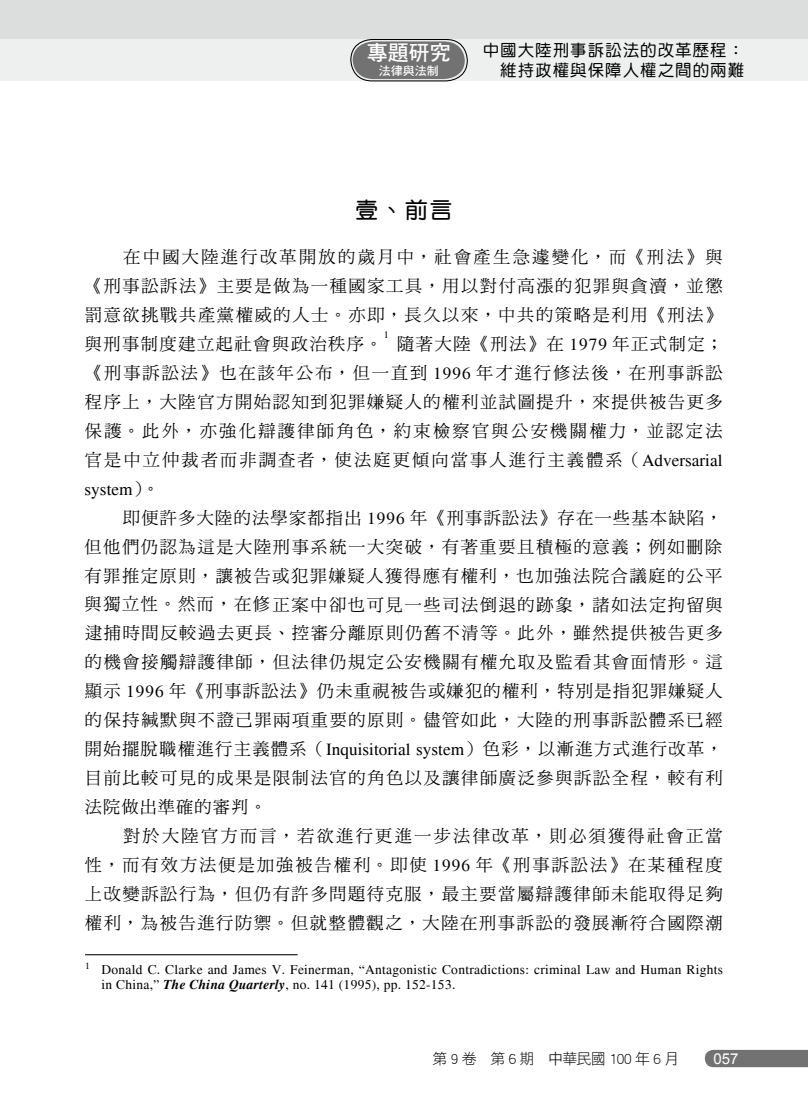
<style>
.page{position:relative;width:808px;height:1106px;background:#fff}
.page>*{position:absolute;margin:0;border:0;box-sizing:border-box;transform-origin:0 0}
.t1{font:22.5px "DF Yuan Std W7";color:#000}
.t2{font:21px "DF Hei Std W7";color:#fff}
.t3{font:17.25px/29px "DF Ming Std W5";letter-spacing:.095em;color:#000;text-align:justify}
.t4{font:17.25px "Times";color:#000}
.t5{font:16.5px/19.5px "DF Yuan Std W5";letter-spacing:.06em;color:#000;text-align:right}
.t6{font:15px "DF Hei Std W3";letter-spacing:-.05em;color:#000}
.t7{font:15px "Arial";color:#fff}
.t8{font:13.5px/15px "Times";letter-spacing:.02em;color:#000}
.t9{font:12px "DF Hei Std W7";color:#fff}
.t10{font:10.05px "Times";color:#000}
.s1{font-family:"Times"}
.s2{font-family:"DF Ming Std W5"}
.s3{font-weight:700;font-style:italic}
</style>
<div class="page">
<svg style="left:705px;top:1049px;width:103px;height:18px;background:#7a7a7a"></svg>
<div style="left:0;top:29px;width:808px;height:52px;background:#eeefef"></div>
<svg style="left:350px;top:39px;width:118px;height:43px;background:#818181"></svg>
<div style="left:0;top:0;width:808px;height:39px;background:#dcdddd"></div>
<hr style="left:85px;top:954px;width:213px;height:1px;background:#000">
<p class="t2" style="left:367px;top:41px;width:85px">專題研究</p>
<p class="t9" style="left:379px;top:64px;width:61px">法律與法制</p>
<p class="t5" style="left:483px;top:40px;width:263px">中國大陸刑事訴訟法的改革歷程：維持政權與保障人權之間的兩難</p>
<h1 class="t1" style="left:356px;top:198px;width:98px">壹、前言</h1>
<p class="t3" style="left:85px;top:242px;width:639px;text-indent:39px">在中國大陸進行改革開放的歲月中，社會產生急遽變化，而《刑法》與《刑事訟訴法》主要是做為一種國家工具，用以對付高漲的犯罪與貪瀆，並懲罰意欲挑戰共產黨權威的人士。亦即，長久以來，中共的策略是利用《刑法》與刑事制度建立起社會與政治秩序。</p>
<p class="t10" style="left:384px;top:329px;width:7px">1</p>
<p class="t3" style="left:85px;top:329px;width:640px;text-indent:312px">隨著大陸《刑法》在 <span class="s1">1979</span> 年正式制定；《刑事訴訟法》也在該年公布，但一直到 <span class="s1">1996</span> 年才進行修法後，在刑事訴訟程序上，大陸官方開始認知到犯罪嫌疑人的權利並試圖提升，來提供被告更多保護。此外，亦強化辯護律師角色，約束檢察官與公安機關權力，並認定法官是中立仲裁者而非調查者，使法庭更傾向當事人進行主義體系（<span class="s1">Adversarial</span></p>
<p class="t4" style="left:85px;top:479px;width:76px">system<span class="s2">）。</span></p>
<p class="t3" style="left:84px;top:502px;width:640px;text-indent:39px">即便許多大陸的法學家都指出 <span class="s1">1996</span> 年《刑事訴訟法》存在一些基本缺陷，但他們仍認為這是大陸刑事系統一大突破，有著重要且積極的意義；例如刪除有罪推定原則，讓被告或犯罪嫌疑人獲得應有權利，也加強法院合議庭的公平與獨立性。然而，在修正案中卻也可見一些司法倒退的跡象，諸如法定拘留與逮捕時間反較過去更長、控審分離原則仍舊不清等。此外，雖然提供被告更多的機會接觸辯護律師，但法律仍規定公安機關有權允取及監看其會面情形。這顯示 <span class="s1">1996</span> 年《刑事訴訟法》仍未重視被告或嫌犯的權利，特別是指犯罪嫌疑人的保持緘默與不證己罪兩項重要的原則。儘管如此，大陸的刑事訴訟體系已經開始擺脫職權進行主義體系（<span class="s1">Inquisitorial system</span>）色彩，以漸進方式進行改革，目前比較可見的成果是限制法官的角色以及讓律師廣泛參與訴訟全程，較有利法院做出準確的審判。</p>
<p class="t3" style="left:85px;top:821px;width:639px;text-indent:38px">對於大陸官方而言，若欲進行更進一步法律改革，則必須獲得社會正當性，而有效方法便是加強被告權利。即使 <span class="s1">1996</span> 年《刑事訴訟法》在某種程度上改變訴訟行為，但仍有許多問題待克服，最主要當屬辯護律師未能取得足夠權利，為被告進行防禦。但就整體觀之，大陸在刑事訴訟的發展漸符合國際潮</p>
<p class="t8" style="left:102px;top:962px;width:623px;text-indent:-17px"><sup>1</sup> Donald C. Clarke and James V. Feinerman, “Antagonistic Contradictions: criminal Law and Human Rights in China,” <span class="s3">The China Quarterly</span>, no. 141 (1995), pp. 152-153.</p>
<p class="t6" style="left:433px;top:1050px;width:248px">第 9 卷　第 6 期　中華民國 100 年 6 月</p>
<p class="t7" style="left:714px;top:1048px;width:27px">057</p>
</div>
